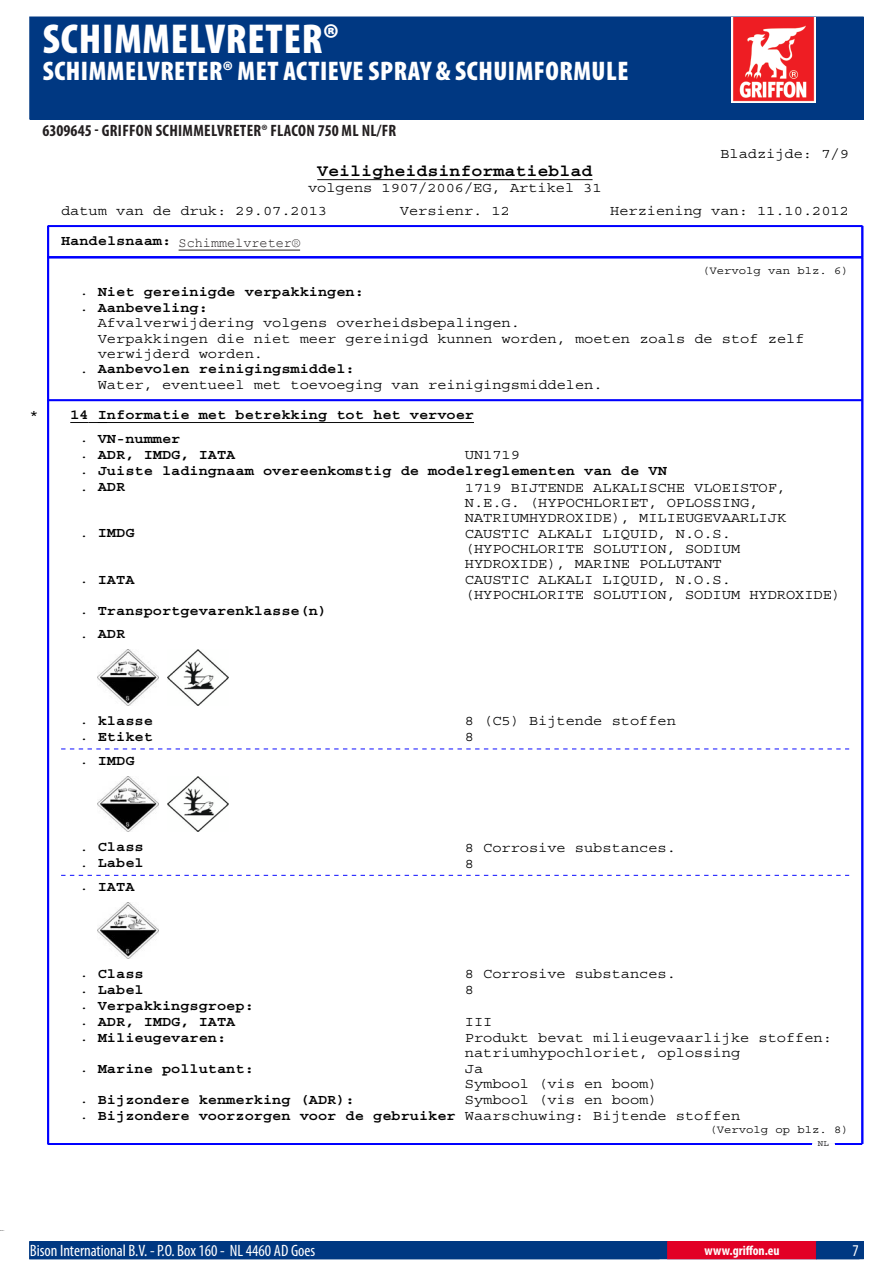
<style>
.page{position:relative;width:893px;height:1263px;background:#fff}
.page>*{position:absolute;margin:0;border:0;box-sizing:border-box;transform-origin:0 0}
.PageHeader{font:900 condensed 42px "Myriad Pro";letter-spacing:.02em;color:#fff}
.PageSubheader{font:900 condensed 27px "Myriad Pro";letter-spacing:.02em;color:#fff}
.t1{font:700 16.8px "Courier";color:#000;scale:1.09 1}
.TOCItem{font:700 condensed 16.5px "Myriad Pro";letter-spacing:.02em;color:#231f20}
.ContactData{font:condensed 16.5px "Myriad Pro";color:#fff}
.t2{font:14.1px/15px "Courier";color:#000;scale:1.09 1}
.t3{font:700 14.1px/23.5px "Courier";color:#000;scale:1.09 1}
.MSDS_Text{font:13.5px "Courier New";color:#231f20}
.URL{font:700 condensed 13.5px "Myriad Pro";color:#fff}
.t4{font:11.25px "Courier";color:#000;scale:1.09 1}
.t5{font:8.4px "Courier";color:#000;scale:1.09 1}
.s1{font-weight:400}
.s2{font-weight:700}
</style>
<div class="page">
<hr style="left:317px;top:179px;width:276px;height:1px;background:#000">
<hr style="left:48px;top:226px;width:814px;height:1px;background:#00f">
<hr style="left:48px;top:226px;width:1px;height:31px;background:#00f">
<hr style="left:862px;top:226px;width:1px;height:31px;background:#00f">
<hr style="left:48px;top:400px;width:814px;height:1px;background:#00f">
<svg style="left:70px;top:422px;width:28px;height:1px"></svg>
<hr style="left:98px;top:422px;width:376px;height:1px;background:#000">
<img style="left:98px;top:650px;width:61px;height:55px">
<img style="left:168px;top:650px;width:61px;height:55px">
<svg style="left:61px;top:749px;width:788px;height:1px"></svg>
<img style="left:98px;top:776px;width:61px;height:56px">
<img style="left:168px;top:776px;width:61px;height:56px">
<svg style="left:61px;top:875px;width:788px;height:1px"></svg>
<img style="left:98px;top:903px;width:61px;height:55px">
<hr style="left:48px;top:257px;width:814px;height:1px;background:#00f">
<hr style="left:48px;top:1143px;width:814px;height:1px;background:#00f">
<hr style="left:48px;top:1144px;width:814px;height:1px;background:#00f">
<svg style="left:812px;top:1143px;width:22px;height:2px"></svg>
<hr style="left:48px;top:257px;width:1px;height:887px;background:#00f">
<hr style="left:862px;top:257px;width:1px;height:887px;background:#00f">
<div style="left:30px;top:17px;width:833px;height:102px;background:#003882"></div>
<img style="left:731px;top:17px;width:85px;height:85px">
<hr style="left:179px;top:250px;width:121px;height:1px;background:#231f20">
<div style="left:30px;top:1242px;width:833px;height:17px;background:#003882"></div>
<div style="left:29px;top:1241px;width:835px;height:18px;border:1px solid #003882"></div>
<div style="left:668px;top:1242px;width:148px;height:17px;background:#e20025"></div>
<div style="left:667px;top:1241px;width:150px;height:18px;border:1px solid #e20025"></div>
<p class="PageHeader" style="left:43px;top:12px;width:297px">SCHIMMELVRETER®</p>
<p class="PageSubheader" style="left:43px;top:53px;width:587px">SCHIMMELVRETER® MET ACTIEVE SPRAY &amp; SCHUIMFORMULE</p>
<p class="TOCItem" style="left:43px;top:120px;width:347px">6309645 - GRIFFON SCHIMMELVRETER® FLACON 750 ML NL/FR</p>
<p class="t2" style="left:720px;top:146px;width:119px">Bladzijde: 7/9</p>
<p class="t1" style="left:317px;top:162px;width:254px">Veiligheidsinformatieblad</p>
<p class="t2" style="left:61px;top:177px;width:498px;line-height:22.6px;text-indent:247px">volgens 1907/2006/EG, Artikel 31 datum van de druk: 29.07.2013</p>
<p class="t2" style="left:400px;top:203px;width:103px">Versienr. 12</p>
<p class="t2" style="left:610px;top:203px;width:220px">Herziening van: 11.10.2012</p>
<p class="t3" style="left:61px;top:230px;width:288px">Handelsnaam: Schimmelvreter (NL/B)</p>
<p class="MSDS_Text" style="left:179px;top:234px;width:123px">Schimmelvreter®</p>
<p class="t4" style="left:702px;top:265px;width:136px">(Vervolg van blz. 6)</p>
<p class="t3" style="left:79px;top:280px;width:263px"><span class="s1">.</span> Niet gereinigde verpakkingen:</p>
<p class="t3" style="left:79px;top:296px;width:119px"><span class="s1">.</span> Aanbeveling:</p>
<p class="t2" style="left:98px;top:316px;width:389px">Afvalverwijdering volgens overheidsbepalingen.</p>
<p class="t2" style="left:98px;top:331px;width:650px">Verpakkingen die niet meer gereinigd kunnen worden, moeten zoals de stof zelf</p>
<p class="t2" style="left:98px;top:346px;width:153px">verwijderd worden.</p>
<p class="t3" style="left:79px;top:357px;width:254px"><span class="s1">.</span> Aanbevolen reinigingsmiddel:</p>
<p class="t2" style="left:98px;top:377px;width:465px">Water, eventueel met toevoeging van reinigingsmiddelen.</p>
<p class="t3" style="left:79px;top:404px;width:364px;text-indent:-50px"><span class="s1">*</span> 14 Informatie met betrekking tot het vervoer <span class="s1">.</span> VN-nummer</p>
<p class="t3" style="left:79px;top:443px;width:145px"><span class="s1">.</span> ADR, IMDG, IATA</p>
<p class="t3" style="left:79px;top:447px;width:540px;line-height:15.9px;text-indent:385px"><span class="s1">UN1719<br>.</span> Juiste ladingnaam overeenkomstig de modelreglementen van de VN <span class="s1">.</span> ADR</p>
<p class="t2" style="left:465px;top:480px;width:296px">1719 BIJTENDE ALKALISCHE VLOEISTOF,<br>N.E.G. (HYPOCHLORIET, OPLOSSING,<br>NATRIUMHYDROXIDE), MILIEUGEVAARLIJK</p>
<p class="t3" style="left:79px;top:522px;width:52px"><span class="s1">.</span> IMDG</p>
<p class="t2" style="left:465px;top:526px;width:254px">CAUSTIC ALKALI LIQUID, N.O.S. (HYPOCHLORITE SOLUTION, SODIUM<br>HYDROXIDE), MARINE POLLUTANT</p>
<p class="t3" style="left:79px;top:568px;width:52px"><span class="s1">.</span> IATA</p>
<p class="t2" style="left:465px;top:572px;width:347px">CAUSTIC ALKALI LIQUID, N.O.S. (HYPOCHLORITE SOLUTION, SODIUM HYDROXIDE)</p>
<p class="t3" style="left:79px;top:599px;width:229px"><span class="s1">.</span> Transportgevarenklasse(n) <span class="s1">.</span> ADR</p>
<p class="t3" style="left:79px;top:709px;width:69px"><span class="s1">.</span> klasse</p>
<p class="t2" style="left:465px;top:714px;width:195px">8 (C5) Bijtende stoffen</p>
<p class="t3" style="left:79px;top:725px;width:69px"><span class="s1">.</span> Etiket</p>
<p class="t2" style="left:465px;top:730px;width:10px">8</p>
<p class="t3" style="left:79px;top:749px;width:52px"><span class="s1">.</span> IMDG</p>
<p class="t3" style="left:79px;top:835px;width:60px"><span class="s1">.</span> Class</p>
<p class="t2" style="left:465px;top:840px;width:195px">8 Corrosive substances.</p>
<p class="t3" style="left:79px;top:851px;width:60px"><span class="s1">.</span> Label</p>
<p class="t2" style="left:465px;top:856px;width:10px">8</p>
<p class="t3" style="left:79px;top:875px;width:52px"><span class="s1">.</span> IATA</p>
<p class="t3" style="left:79px;top:962px;width:60px"><span class="s1">.</span> Class</p>
<p class="t2" style="left:465px;top:966px;width:195px">8 Corrosive substances.</p>
<p class="t3" style="left:79px;top:978px;width:60px"><span class="s1">.</span> Label</p>
<p class="t2" style="left:465px;top:982px;width:10px">8</p>
<p class="t3" style="left:79px;top:998px;width:161px;line-height:16px"><span class="s1">.</span> Verpakkingsgroep: <span class="s1">.</span> ADR, IMDG, IATA</p>
<p class="t2" style="left:465px;top:1015px;width:27px">III</p>
<p class="t3" style="left:79px;top:1026px;width:136px"><span class="s1">.</span> Milieugevaren:</p>
<p class="t2" style="left:465px;top:1031px;width:338px">Produkt bevat milieugevaarlijke stoffen: natriumhypochloriet, oplossing</p>
<p class="t3" style="left:79px;top:1057px;width:161px"><span class="s1">.</span> Marine pollutant:</p>
<p class="t2" style="left:465px;top:1062px;width:178px">Ja<br>Symbool (vis en boom)</p>
<p class="t3" style="left:79px;top:1088px;width:254px"><span class="s1">.</span> Bijzondere kenmerking (ADR):</p>
<p class="t2" style="left:79px;top:1092px;width:608px;line-height:15.8px;text-indent:385px">Symbool (vis en boom)<br>. <span class="s2">Bijzondere voorzorgen voor de gebruiker</span> Waarschuwing: Bijtende stoffen</p>
<p class="t4" style="left:709px;top:1124px;width:129px">(Vervolg op blz. 8)</p>
<p class="t5" style="left:818px;top:1140px;width:12px">NL</p>
<p class="ContactData" style="left:30px;top:1241px;width:287px">Bison International B.V. - P.O. Box 1 60 - NL 4460 AD Goes</p>
<p class="URL" style="left:704px;top:1242px;width:77px">WWW.GRIFFON.EU</p>
</div>
